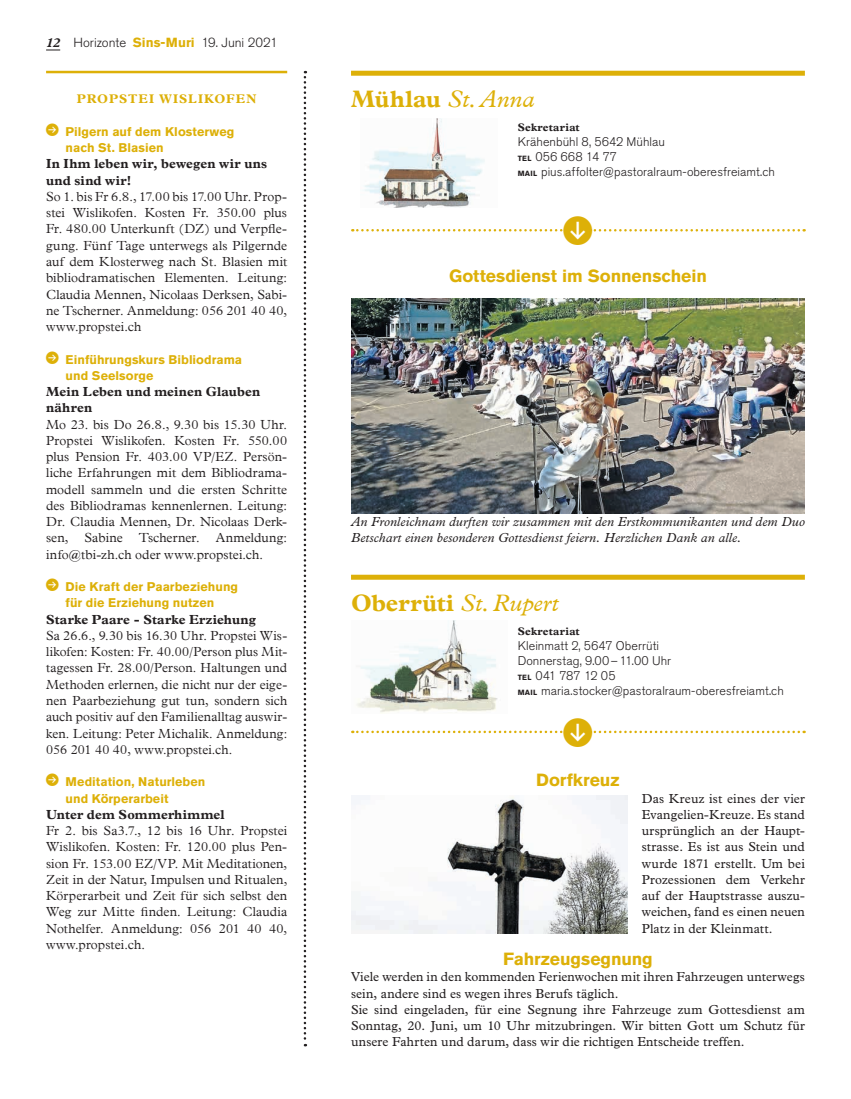
<style>
.page{position:relative;width:851px;height:1099px;background:#fff}
.page>*{position:absolute;margin:0;border:0;box-sizing:border-box;transform-origin:0 0}
.t1{font:italic 23.75px "Plantin MT Pro";letter-spacing:-.005em;color:#ddb008}
.t2{font:700 17.5px "Akzidenz Grotesk Pro";letter-spacing:-.005em;color:#ddb008}
.t3{font:300 13.12px/16.2px "Plantin MT Pro";letter-spacing:.005em;color:#231f20;text-align:justify}
.t4{font:13.12px/16.2px "Plantin Std";letter-spacing:.01em;color:#231f20;text-align:justify}
.t5{font:italic 13.12px/16.2px "Plantin Std";letter-spacing:.01em;color:#231f20}
.t6{font:700 13.12px/16.2px "Plantin MT Pro";letter-spacing:.01em;color:#231f20}
.t7{font:300 13.12px "Akzidenz Grotesk Pro";color:#231f20}
.t8{font:300 12.5px/15px "Akzidenz Grotesk Pro";letter-spacing:.005em;color:#231f20}
.t9{font:700 12.5px/16.2px "Akzidenz Grotesk Pro";letter-spacing:.005em;color:#ddb008}
.t10{font:700 12.5px "Plantin MT Pro";letter-spacing:.08em;color:#ddb008}
.t11{font:700 11px "Plantin MT Pro";letter-spacing:.025em;color:#231f20}
.s1{font-family:"Plantin Std";font-weight:700;font-style:italic}
.s2{font-weight:700;color:#ddb008}
.s3{font-weight:700;font-style:normal}
.s4{font-weight:700;font-size:7.5px}
</style>
<div class="page">
<svg style="left:46px;top:50px;width:14px;height:1px"></svg>
<svg style="left:303px;top:71px;width:3px;height:975px"></svg>
<img style="left:351px;top:298px;width:453px;height:215px">
<img style="left:351px;top:795px;width:276px;height:138px">
<div style="left:351px;top:71px;width:453px;height:5px;background:#ddb008"></div>
<img style="left:364px;top:119px;width:121px;height:88px">
<div style="left:351px;top:574px;width:453px;height:5px;background:#ddb008"></div>
<img style="left:356px;top:621px;width:142px;height:92px">
<hr style="left:46px;top:71px;width:241px;height:2px;background:#ddb008">
<svg style="left:352px;top:229px;width:452px;height:3px"></svg>
<svg style="left:352px;top:730px;width:452px;height:4px"></svg>
<p class="t7" style="left:46px;top:34px;width:233px"><span class="s1">12</span> Horizonte <span class="s2">Sins-Muri</span> 19. Juni 2021</p>
<p class="t10" style="left:77px;top:92px;width:181px">PROPSTEI WISLIKOFEN</p>
<p class="t9" style="left:66px;top:123px;width:170px">Pilgern auf dem Klosterweg nach St. Blasien</p>
<p class="t6" style="left:46px;top:156px;width:223px">In Ihm leben wir, bewegen wir uns und sind wir!</p>
<p class="t3" style="left:46px;top:188px;width:242px">So 1. bis Fr 6.8., 17.00 bis 17.00 Uhr. Prop&shy;stei Wislikofen. Kosten Fr. 350.00 plus Fr. 480.00 Unterkunft (DZ) und Verpfle&shy;gung. Fünf Tage unterwegs als Pilgernde auf dem Klosterweg nach St. Blasien mit bibliodramatischen Elementen. Leitung:<br>Claudia Mennen, Nicolaas Derksen, Sabi&shy;ne Tscherner. Anmeldung: 056 201 40 40, www.propstei.ch</p>
<p class="t9" style="left:66px;top:351px;width:178px">Einführungskurs Bibliodrama und Seelsorge</p>
<p class="t6" style="left:46px;top:383px;width:216px">Mein Leben und meinen Glauben nähren</p>
<p class="t3" style="left:46px;top:416px;width:242px">Mo 23. bis Do 26.8., 9.30 bis 15.30 Uhr.<br>Propstei Wislikofen. Kosten Fr. 550.00 plus Pension Fr. 403.00 VP/EZ. Persön&shy;liche Erfahrungen mit dem Bibliodrama&shy;modell sammeln und die ersten Schritte des Bibliodramas kennenlernen. Leitung:<br>Dr. Claudia Mennen, Dr. Nicolaas Derk&shy;sen, Sabine Tscherner. Anmeldung: info@tbi-zh.ch oder www.propstei.ch.</p>
<p class="t9" style="left:66px;top:578px;width:174px">Die Kraft der Paarbeziehung für die Erziehung nutzen</p>
<p class="t6" style="left:46px;top:611px;width:211px">Starke Paare - Starke Erziehung</p>
<p class="t3" style="left:46px;top:627px;width:242px">Sa 26.6., 9.30 bis 16.30 Uhr. Propstei Wis&shy;likofen: Kosten: Fr. 40.00/Person plus Mit&shy;tagessen Fr. 28.00/Person. Haltungen und Methoden erlernen, die nicht nur der eige&shy;nen Paarbeziehung gut tun, sondern sich auch positiv auf den Familienalltag auswir&shy;ken. Leitung: Peter Michalik. Anmeldung:<br>056 201 40 40, www.propstei.ch.</p>
<p class="t9" style="left:66px;top:773px;width:141px">Meditation, Naturleben und Körperarbeit</p>
<p class="t6" style="left:46px;top:806px;width:180px">Unter dem Sommerhimmel</p>
<p class="t3" style="left:46px;top:822px;width:242px">Fr 2. bis Sa3.7., 12 bis 16 Uhr. Propstei Wislikofen. Kosten: Fr. 120.00 plus Pen&shy;sion Fr. 153.00 EZ/VP. Mit Meditationen, Zeit in der Natur, Impulsen und Ritualen, Körperarbeit und Zeit für sich selbst den Weg zur Mitte finden. Leitung: Claudia Nothelfer. Anmeldung: 056 201 40 40, www.propstei.ch.</p>
<h1 class="t1" style="left:351px;top:85px;width:185px"><span class="s3">Mühlau</span> St.Anna</h1>
<p class="t11" style="left:517px;top:120px;width:64px">Sekretariat</p>
<p class="t8" style="left:517px;top:134px;width:259px">Krähenbühl 8, 5642 Mühlau<br><span class="s4">TEL</span> 056 668 14 77<br><span class="s4">MAIL</span> pius.affolter@pastoralraum-oberesfreiamt.ch</p>
<h2 class="t2" style="left:449px;top:265px;width:259px">Gottesdienst im Sonnenschein</h2>
<p class="t5" style="left:351px;top:513px;width:455px">An Fronleichnam durften wir zusammen mit den Erstkommunikanten und dem Duo<br>Betschart einen besonderen Gottesdienst feiern. Herzlichen Dank an alle.</p>
<h1 class="t1" style="left:351px;top:589px;width:209px"><span class="s3">Oberrüti</span> St.Rupert</h1>
<p class="t11" style="left:517px;top:624px;width:64px">Sekretariat</p>
<p class="t8" style="left:517px;top:638px;width:267px">Kleinmatt 2, 5647 Oberrüti<br>Donnerstag, 9.00–11.00 Uhr<br><span class="s4">TEL</span> 041 787 12 05<br><span class="s4">MAIL</span> maria.stocker@pastoralraum-oberesfreiamt.ch</p>
<h2 class="t2" style="left:536px;top:768px;width:85px">Dorfkreuz</h2>
<p class="t4" style="left:641px;top:790px;width:165px">Das Kreuz ist eines der vier Evangelien-Kreuze. Es stand ursprünglich an der Haupt&shy;strasse. Es ist aus Stein und wurde 1871 erstellt. Um bei Prozessionen dem Verkehr auf der Hauptstrasse auszu&shy;weichen, fand es einen neuen Platz in der Kleinmatt.</p>
<h2 class="t2" style="left:503px;top:947px;width:151px">Fahrzeugsegnung</h2>
<p class="t4" style="left:351px;top:968px;width:455px;text-align:left">Viele werden in den kommenden Ferienwochen mit ihren Fahrzeugen unterwegs sein, andere sind es wegen ihres Berufs täglich.<br>Sie sind eingeladen, für eine Segnung ihre Fahrzeuge zum Gottesdienst am Sonntag, 20. Juni, um 10 Uhr mitzubringen. Wir bitten Gott um Schutz für unsere Fahrten und darum, dass wir die richtigen Entscheide treffen.</p>
</div>
